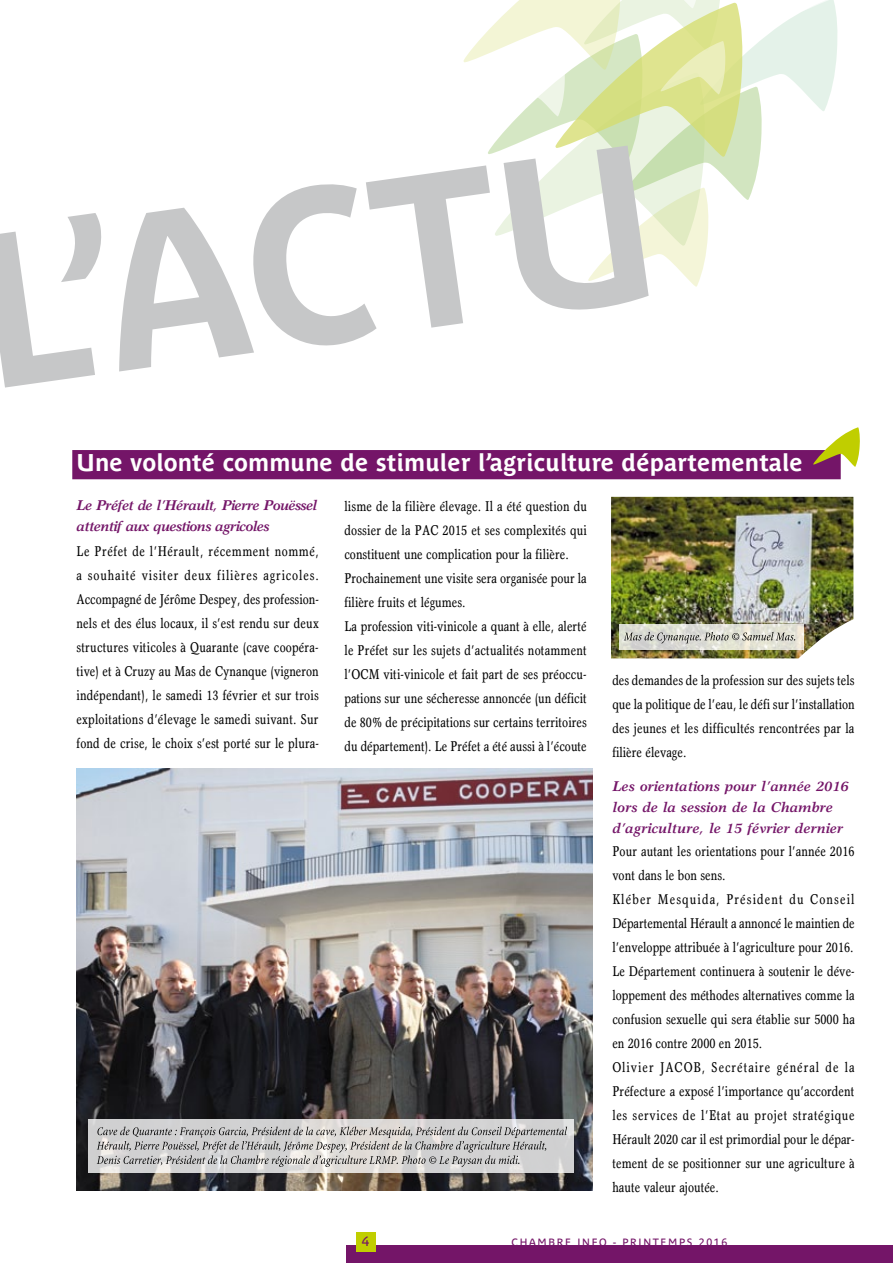
<style>
.page{position:relative;width:893px;height:1263px;background:#fff}
.page>*{position:absolute;margin:0;border:0;box-sizing:border-box;transform-origin:0 0}
.t1{font:700 216.6px "Parisine Plus Ptf";color:#c6c7c8;scale:.95 1}
.t2{font:700 24px "Parisine Plus Ptf";letter-spacing:.005em;color:#fff}
.t3{font:condensed 14.25px/24px "Garth Graphic";letter-spacing:.005em;color:#000;text-align:justify}
.t4{font:italic 700 14.25px/21px "Garth Graphic";color:#741568}
.t5{font:italic 700 14.25px/21px "Garth Graphic";letter-spacing:-.04em;color:#741568}
.t6{font:13.5px "Parisine Plus Ptf";color:#741568}
.t7{font:10.5px "Parisine Plus Ptf";letter-spacing:.16em;color:#741568}
</style>
<div class="page">
<div style="left:347px;top:1246px;width:546px;height:17px;background:#741568"></div>
<div style="left:356px;top:1232px;width:20px;height:19px;background:#c0ce00"></div>
<svg style="left:463px;top:0;width:375px;height:287px"></svg>
<div style="left:72px;top:450px;width:769px;height:29px;background:#741568"></div>
<svg style="left:813px;top:427px;width:47px;height:40px"></svg>
<img style="left:77px;top:769px;width:516px;height:422px">
<svg style="left:88px;top:1119px;width:486px;height:54px;background:#d6d5d5"></svg>
<img style="left:611px;top:497px;width:242px;height:161px">
<svg style="left:619px;top:624px;width:185px;height:26px;background:#e0dfd6"></svg>
<svg style="left:624px;top:632px;width:171px;height:11px;background:#bbbbb3"></svg>
<svg style="left:97px;top:1126px;width:470px;height:41px;background:#bcbbba"></svg>
<h1 class="t1" style="left:-45px;top:153px;width:721px;rotate:-8deg">L’ACTU</h1>
<h2 class="t2" style="left:77px;top:445px;width:728px">Une volonté commune de stimuler l’agriculture départementale</h2>
<p class="t5" style="left:77px;top:494px;width:242px">Le Préfet de l’Hérault, Pierre Pouëssel attentif aux questions agricoles</p>
<p class="t3" style="left:77px;top:539px;width:244px">Le Préfet de l’Hérault, récemment nommé, a souhaité visiter deux filières agricoles.<br>Accompagné de Jérôme Despey, des profession&shy;nels et des élus locaux, il s’est rendu sur deux structures viticoles à Quarante (cave coopéra&shy;tive) et à Cruzy au Mas de Cynanque (vigneron indépendant), le samedi 13 février et sur trois exploitations d’élevage le samedi suivant. Sur fond de crise, le choix s’est porté sur le plura-</p>
<p class="t3" style="left:344px;top:494px;width:244px;text-align:left">lisme de la filière élevage. Il a été question du dossier de la PAC 2015 et ses complexités qui constituent une complication pour la filière.<br>Prochainement une visite sera organisée pour la filière fruits et légumes.<br>La profession viti-vinicole a quant à elle, alerté le Préfet sur les sujets d’actualités notamment l’OCM viti-vinicole et fait part de ses préoccu&shy;pations sur une sécheresse annoncée (un déficit de 80% de précipitations sur certains territoires du département). Le Préfet a été aussi à l’écoute</p>
<p class="t3" style="left:612px;top:668px;width:244px">des demandes de la profession sur des sujets tels que la politique de l’eau, le défi sur l’installation des jeunes et les difficultés rencontrées par la filière élevage.</p>
<p class="t4" style="left:612px;top:775px;width:238px">Les orientations pour l’année 2016 lors de la session de la Chambre d’agriculture, le 15 février dernier</p>
<p class="t3" style="left:612px;top:839px;width:244px;text-align:left">Pour autant les orientations pour l’année 2016 vont dans le bon sens.<br>Kléber Mesquida, Président du Conseil Départemental Hérault a annoncé le maintien de l’enveloppe attribuée à l’agriculture pour 2016.<br>Le Département continuera à soutenir le déve&shy;loppement des méthodes alternatives comme la confusion sexuelle qui sera établie sur 5000 ha en 2016 contre 2000 en 2015.<br>Olivier JACOB, Secrétaire général de la Préfecture a exposé l’importance qu’accordent les services de l’Etat au projet stratégique Hérault 2020 car il est primordial pour le dépar&shy;tement de se positionner sur une agriculture à haute valeur ajoutée.</p>
<p class="t6" style="left:362px;top:1231px;width:9px">4</p>
<p class="t7" style="left:511px;top:1234px;width:217px">CHAMBRE INFO - PRINTEMPS 2016</p>
</div>
